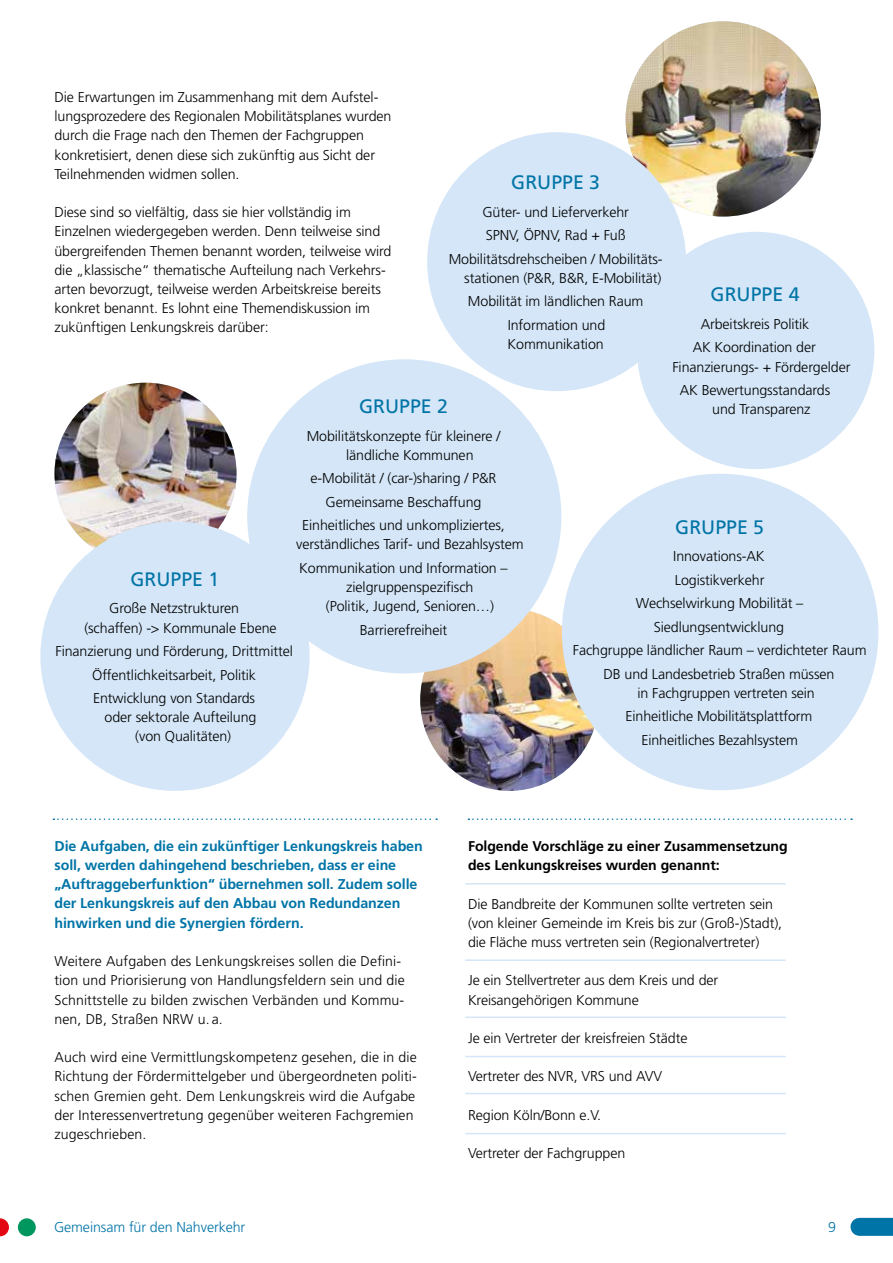
<style>
.page{position:relative;width:893px;height:1263px;background:#fff}
.page>*{position:absolute;margin:0;border:0;box-sizing:border-box;transform-origin:0 0}
.t1{font:19.5px "Frutiger LT Std";color:#0074a6}
.t2{font:300 14.25px/19.2px "Frutiger LT Std";letter-spacing:-.005em;color:#000}
.t3{font:700 14.25px/19.2px "Frutiger LT Std";letter-spacing:-.005em;color:#0074a6}
.t4{font:300 14.25px "Frutiger LT Std";letter-spacing:-.005em;color:#0074a6}
.t5{font:300 14.1px/19.2px "Frutiger LT Std";letter-spacing:.01em;color:#000}
.t6{font:700 14.1px/19.2px "Frutiger LT Std";letter-spacing:-.005em;color:#000}
</style>
<div class="page">
<img style="left:54px;top:383px;width:183px;height:182px;border-radius:91px">
<img style="left:420px;top:609px;width:176px;height:182px">
<div style="left:562px;top:474px;width:316px;height:316px;background:#d4e6f7;border-radius:50%"></div>
<svg style="left:53px;top:818px;width:384px;height:2px"></svg>
<svg style="left:468px;top:818px;width:384px;height:2px"></svg>
<hr style="left:465px;top:959px;width:321px;height:2px;background:#d4e6f7">
<hr style="left:465px;top:1016px;width:321px;height:2px;background:#d4e6f7">
<hr style="left:465px;top:1056px;width:321px;height:1px;background:#d4e6f7">
<hr style="left:465px;top:1093px;width:321px;height:1px;background:#d4e6f7">
<hr style="left:465px;top:1133px;width:321px;height:1px;background:#d4e6f7">
<hr style="left:465px;top:883px;width:321px;height:1px;background:#d4e6f7">
<div style="left:247px;top:359px;width:314px;height:314px;background:#d4e6f7;border-radius:50%"></div>
<div style="left:637px;top:232px;width:237px;height:237px;background:#d4e6f7;border-radius:50%"></div>
<div style="left:40px;top:522px;width:270px;height:269px;background:#d4e6f7;border-radius:50%"></div>
<img style="left:626px;top:21px;width:195px;height:196px;border-radius:98px">
<div style="left:427px;top:132px;width:259px;height:259px;background:#d4e6f7;border-radius:50%"></div>
<div style="left:859px;top:1218px;width:34px;height:18px;background:#0074a6"></div>
<div style="left:18px;top:1218px;width:18px;height:18px;background:#00975f;border-radius:50%"></div>
<svg style="left:0;top:1218px;width:9px;height:18px"></svg>
<p class="t2" style="left:54px;top:88px;width:338px">Die Erwartungen im Zusammenhang mit dem Aufstel&shy;lungsprozedere des Regionalen Mobilitätsplanes wurden durch die Frage nach den Themen der Fachgruppen konkretisiert, denen diese sich zukünftig aus Sicht der Teilnehmenden widmen sollen.</p>
<p class="t2" style="left:54px;top:203px;width:339px">Diese sind so vielfältig, dass sie hier vollständig im Einzelnen wiedergegeben werden. Denn teilweise sind übergreifenden Themen benannt worden, teilweise wird die „klassische“ thematische Aufteilung nach Verkehrs&shy;arten bevorzugt, teilweise werden Arbeitskreise bereits konkret benannt. Es lohnt eine Themendiskussion im zukünftigen Lenkungskreis darüber:</p>
<h1 class="t1" style="left:511px;top:171px;width:90px">GRUPPE 3</h1>
<p class="t2" style="left:449px;top:200px;width:214px;line-height:23.4px;text-align:center">Güter- und Lieferverkehr<br>SPNV, ÖPNV, Rad + Fuß<br>Mobilitätsdrehscheiben / Mobilitäts-</p>
<p class="t2" style="left:464px;top:269px;width:199px">stationen (P&amp;R, B&amp;R, E-Mobilität)</p>
<p class="t2" style="left:468px;top:292px;width:177px">Mobilität im ländlichen Raum</p>
<p class="t2" style="left:508px;top:315px;width:99px">Information und</p>
<p class="t2" style="left:508px;top:335px;width:98px">Kommunikation</p>
<h1 class="t1" style="left:711px;top:283px;width:90px">GRUPPE 4</h1>
<p class="t2" style="left:693px;top:312px;width:125px;line-height:23.4px;text-align:center">Arbeitskreis Politik<br>AK Koordination der</p>
<p class="t2" style="left:680px;top:355px;width:172px;line-height:23.4px;text-indent:-7px">Finanzierungs- + Fördergelder<br>AK Bewertungsstandards</p>
<p class="t2" style="left:712px;top:400px;width:100px">und Transparenz</p>
<h1 class="t1" style="left:359px;top:395px;width:90px">GRUPPE 2</h1>
<p class="t2" style="left:346px;top:426px;width:156px;text-indent:-40px">Mobilitätskonzepte für kleinere / ländliche Kommunen</p>
<p class="t2" style="left:302px;top:467px;width:204px;line-height:23.4px;text-align:center">e-Mobilität / (car-)sharing / P&amp;R<br>Gemeinsame Beschaffung<br>Einheitliches und unkompliziertes,</p>
<p class="t2" style="left:296px;top:533px;width:229px;line-height:23.4px">verständliches Tarif- und Bezahlsystem<br>Kommunikation und Information –</p>
<p class="t2" style="left:326px;top:578px;width:170px;text-align:center">zielgruppenspezifisch (Politik, Jugend, Senioren…)</p>
<p class="t2" style="left:360px;top:620px;width:89px">Barrierefreiheit</p>
<h1 class="t1" style="left:675px;top:515px;width:90px">GRUPPE 5</h1>
<p class="t2" style="left:573px;top:545px;width:295px;line-height:23.4px;text-align:center">Innovations-AK<br>Logistikverkehr<br>Wechselwirkung Mobilität –<br>Siedlungsentwicklung<br>Fachgruppe ländlicher Raum – verdichteter Raum<br>DB und Landesbetrieb Straßen müssen</p>
<p class="t2" style="left:637px;top:684px;width:179px">in Fachgruppen vertreten sein</p>
<p class="t2" style="left:625px;top:707px;width:188px">Einheitliche Mobilitätsplattform</p>
<p class="t2" style="left:641px;top:730px;width:158px">Einheitliches Bezahlsystem</p>
<h1 class="t1" style="left:130px;top:567px;width:90px">GRUPPE 1</h1>
<p class="t2" style="left:84px;top:599px;width:194px;text-indent:25px">Große Netzstrukturen (schaffen) -&gt; Kommunale Ebene</p>
<p class="t2" style="left:55px;top:640px;width:239px;line-height:23.4px;text-align:center">Finanzierung und Förderung, Drittmittel<br>Öffentlichkeitsarbeit, Politik<br>Entwicklung von Standards</p>
<p class="t2" style="left:105px;top:708px;width:154px;text-align:center">oder sektorale Aufteilung (von Qualitäten)</p>
<p class="t3" style="left:54px;top:836px;width:370px">Die Aufgaben, die ein zukünftiger Lenkungskreis haben soll, werden dahingehend beschrieben, dass er eine „Auftraggeberfunktion“ übernehmen soll. Zudem solle der Lenkungskreis auf den Abbau von Redundanzen hinwirken und die Synergien fördern.</p>
<p class="t5" style="left:54px;top:952px;width:352px">Weitere Aufgaben des Lenkungskreises sollen die Defini&shy;tion und Priorisierung von Handlungsfeldern sein und die Schnittstelle zu bilden zwischen Verbänden und Kommu&shy;nen, DB, Straßen NRW u. a.</p>
<p class="t5" style="left:54px;top:1048px;width:364px">Auch wird eine Vermittlungskompetenz gesehen, die in die Richtung der Fördermittelgeber und übergeordneten politi&shy;schen Gremien geht. Dem Lenkungskreis wird die Aufgabe der Interessenvertretung gegenüber weiteren Fachgremien zugeschrieben.</p>
<p class="t6" style="left:468px;top:836px;width:321px">Folgende Vorschläge zu einer Zusammensetzung des Lenkungskreises wurden genannt:</p>
<p class="t2" style="left:468px;top:894px;width:316px">Die Bandbreite der Kommunen sollte vertreten sein (von kleiner Gemeinde im Kreis bis zur (Groß-)Stadt), die Fläche muss vertreten sein (Regionalvertreter)</p>
<p class="t2" style="left:468px;top:971px;width:252px">Je ein Stellvertreter aus dem Kreis und der<br>Kreisangehörigen Kommune</p>
<p class="t2" style="left:468px;top:1028px;width:221px">Je ein Vertreter der kreisfreien Städte</p>
<p class="t2" style="left:468px;top:1067px;width:196px">Vertreter des NVR, VRS und AVV</p>
<p class="t2" style="left:468px;top:1105px;width:135px">Region Köln/Bonn e.V.</p>
<p class="t2" style="left:468px;top:1144px;width:159px">Vertreter der Fachgruppen</p>
<p class="t4" style="left:54px;top:1219px;width:193px">Gemeinsam für den Nahverkehr</p>
<p class="t4" style="left:828px;top:1219px;width:9px">9</p>
</div>
